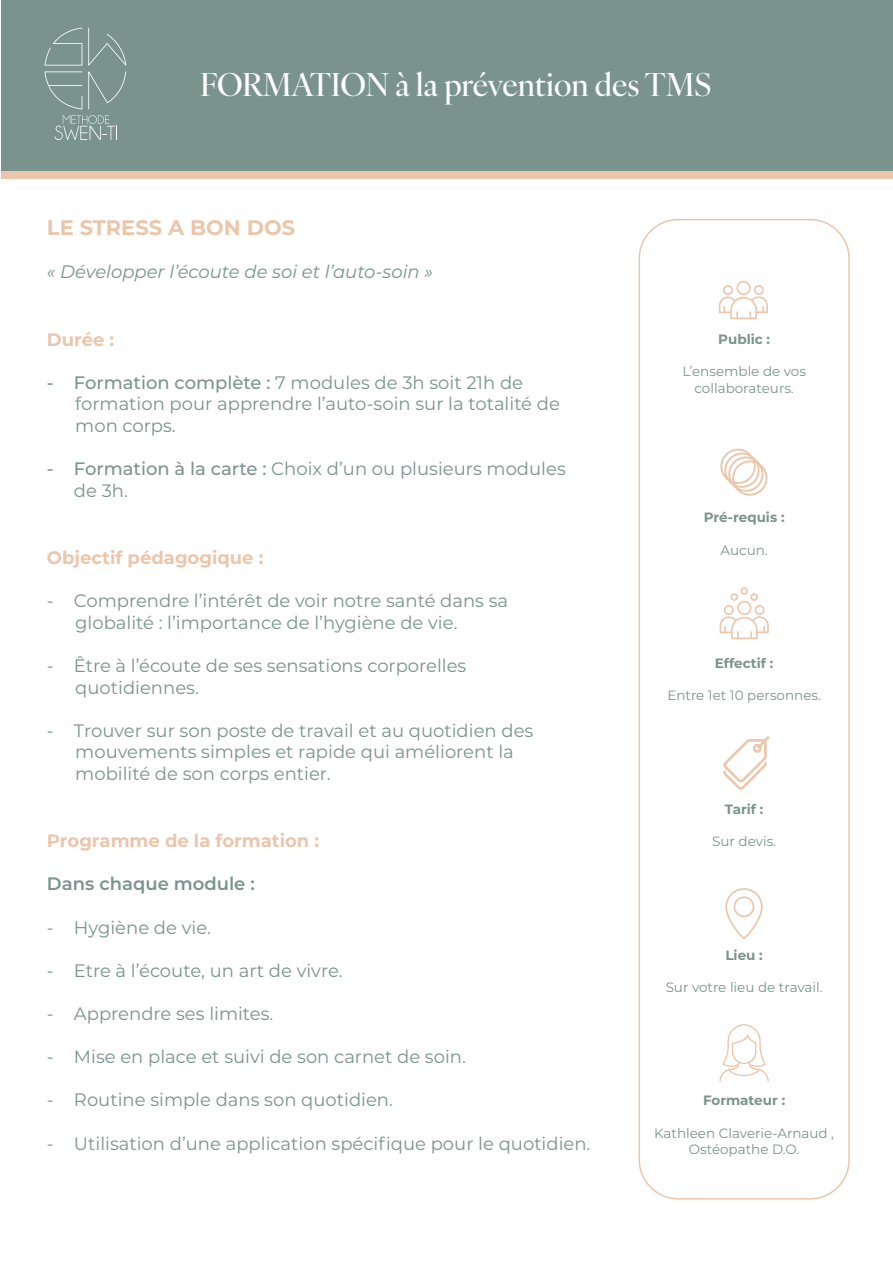
<style>
.page{position:relative;width:893px;height:1263px;background:#fff}
.page>*{position:absolute;margin:0;border:0;box-sizing:border-box;transform-origin:0 0}
.t1{font:500 31.5px "Ivy Ora Display";color:#fff}
.t2{font:700 21px "Montserrat";color:#ebc6ab}
.t3{font:18px/21.6px "Montserrat";color:#7a948d}
.t4{font:700 18px "Montserrat";color:#ebc6ab}
.t5{font:italic 18px "Montserrat";color:#7a948d}
.t6{font:600 18px "Montserrat";color:#7a948d}
.t7{font:13.5px/16.2px "Montserrat";color:#7a948d;text-align:center}
.t8{font:700 13.5px "Montserrat";color:#7a948d}
.s1{font-weight:500}
</style>
<div class="page">
<div style="left:1px;top:0;width:892px;height:171px;background:#7a948d"></div>
<svg style="left:45px;top:28px;width:81px;height:81px"></svg>
<svg style="left:54px;top:115px;width:63px;height:25px"></svg>
<div style="left:638px;top:219px;width:212px;height:980px;border:2px solid #ebc6ab;border-radius:39px"></div>
<div style="left:1px;top:171px;width:892px;height:8px;background:#ebc6ab"></div>
<svg style="left:720px;top:587px;width:49px;height:52px"></svg>
<svg style="left:719px;top:281px;width:49px;height:38px"></svg>
<svg style="left:723px;top:736px;width:46px;height:54px"></svg>
<svg style="left:725px;top:888px;width:38px;height:51px"></svg>
<svg style="left:719px;top:1024px;width:50px;height:57px"></svg>
<svg style="left:720px;top:449px;width:47px;height:47px"></svg>
<h1 class="t1" style="left:200px;top:60px;width:513px">FORMATION à la prévention des TMS</h1>
<p class="t2" style="left:47px;top:213px;width:250px">LE STRESS A BON DOS</p>
<p class="t5" style="left:47px;top:260px;width:388px">« Développer l’écoute de soi et l’auto-soin »</p>
<p class="t4" style="left:47px;top:326px;width:69px">Durée :</p>
<p class="t3" style="left:75px;top:371px;width:486px;text-indent:-28px"><span class="s1">- Formation complète :</span> 7 modules de 3h soit 21h de formation pour apprendre l’auto-soin sur la totalité de mon corps.</p>
<p class="t3" style="left:74px;top:457px;width:493px;text-indent:-27px"><span class="s1">- Formation à la carte :</span> Choix d’un ou plusieurs modules de 3h.</p>
<p class="t4" style="left:47px;top:545px;width:218px">Objectif pédagogique :</p>
<p class="t3" style="left:75px;top:589px;width:434px;text-indent:-28px">- Comprendre l’intérêt de voir notre santé dans sa globalité : l’importance de l’hygiène de vie.</p>
<p class="t3" style="left:75px;top:654px;width:393px;text-indent:-28px">- Être à l’écoute de ses sensations corporelles quotidiennes.</p>
<p class="t3" style="left:75px;top:719px;width:460px;text-indent:-28px">- Trouver sur son poste de travail et au quotidien des mouvements simples et rapide qui améliorent la mobilité de son corps entier.</p>
<p class="t4" style="left:47px;top:828px;width:274px">Programme de la formation :</p>
<p class="t6" style="left:47px;top:871px;width:209px">Dans chaque module :</p>
<p class="t3" style="left:47px;top:916px;width:166px">- Hygiène de vie.</p>
<p class="t3" style="left:47px;top:959px;width:297px">- Etre à l’écoute, un art de vivre.</p>
<p class="t3" style="left:47px;top:1002px;width:228px">- Apprendre ses limites.</p>
<p class="t3" style="left:47px;top:1045px;width:420px">- Mise en place et suivi de son carnet de soin.</p>
<p class="t3" style="left:47px;top:1089px;width:347px">- Routine simple dans son quotidien.</p>
<p class="t3" style="left:47px;top:1132px;width:545px">- Utilisation d’une application spécifique pour le quotidien.</p>
<p class="t8" style="left:718px;top:329px;width:53px">Public :</p>
<p class="t7" style="left:682px;top:363px;width:125px">L’ensemble de vos collaborateurs.</p>
<p class="t8" style="left:704px;top:508px;width:82px">Pré-requis :</p>
<p class="t7" style="left:720px;top:541px;width:49px">Aucun.</p>
<p class="t8" style="left:715px;top:653px;width:60px">Effectif :</p>
<p class="t7" style="left:667px;top:687px;width:155px">Entre 1et 10 personnes.</p>
<p class="t8" style="left:725px;top:799px;width:40px">Tarif :</p>
<p class="t7" style="left:712px;top:833px;width:65px">Sur devis.</p>
<p class="t8" style="left:725px;top:945px;width:39px">Lieu :</p>
<p class="t7" style="left:666px;top:979px;width:159px">Sur votre lieu de travail.</p>
<p class="t8" style="left:703px;top:1091px;width:84px">Formateur :</p>
<p class="t7" style="left:654px;top:1124px;width:181px">Kathleen Claverie-Arnaud ,<br>Ostéopathe D.O.</p>
</div>
